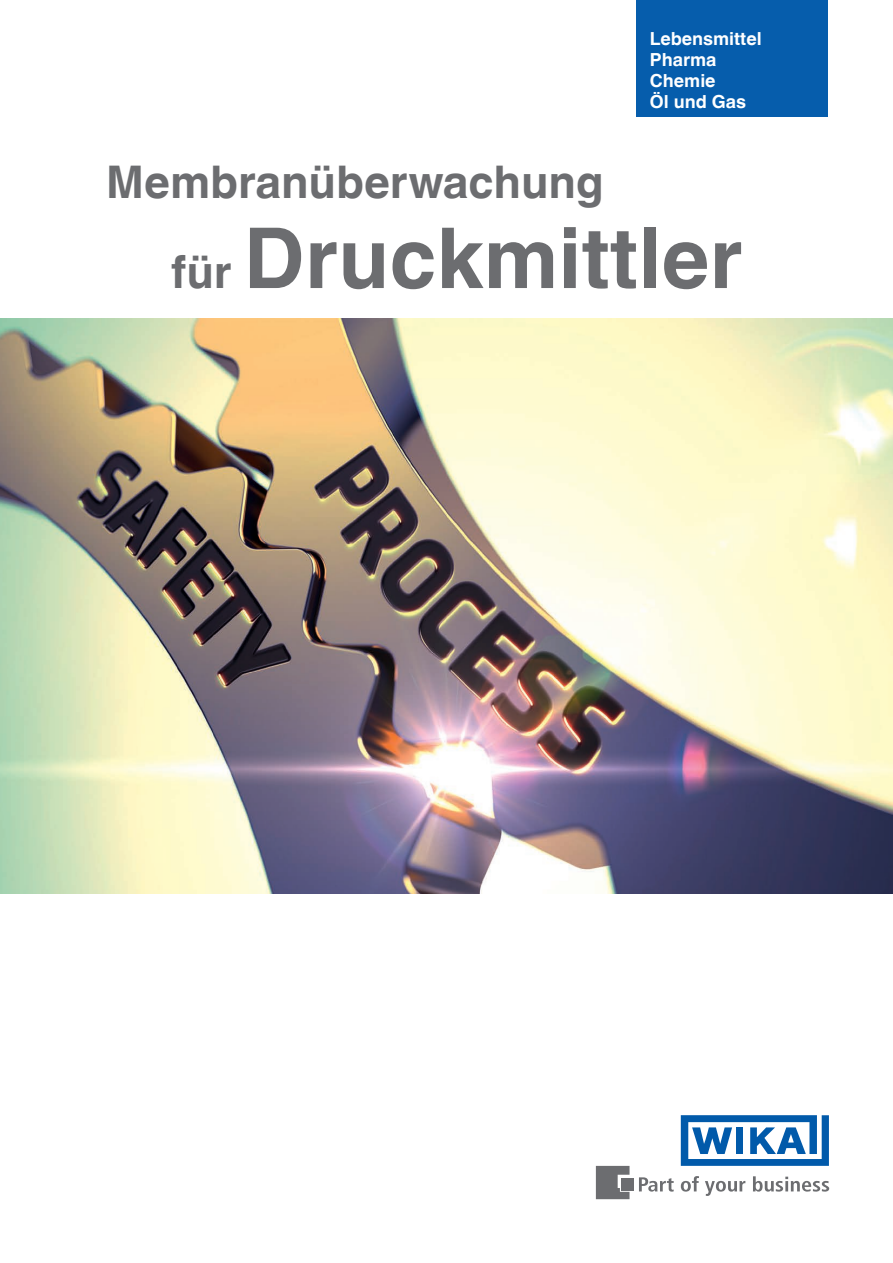
<style>
.page{position:relative;width:893px;height:1263px;background:#fff}
.page>*{position:absolute;margin:0;border:0;box-sizing:border-box;transform-origin:0 0}
.t1{font:700 84px "Helvetica World";color:#6c6d70}
.t2{font:700 45px "Helvetica World";color:#6c6d70}
.t3{font:700 18px/21px "Helvetica World";color:#fff}
.s1{font-size:45px}
</style>
<div class="page">
<div style="left:637px;top:0;width:191px;height:117px;background:#015aaa"></div>
<img style="left:0;top:319px;width:893px;height:574px">
<svg style="left:639px;top:1177px;width:35px;height:14px"></svg>
<svg style="left:681px;top:1176px;width:18px;height:15px"></svg>
<svg style="left:705px;top:1181px;width:40px;height:15px"></svg>
<svg style="left:753px;top:1176px;width:76px;height:15px"></svg>
<div style="left:621px;top:1178px;width:13px;height:13px;background:#6c6d70"></div>
<svg style="left:596px;top:1166px;width:33px;height:33px"></svg>
<svg style="left:681px;top:1115px;width:148px;height:51px"></svg>
<p class="t3" style="left:650px;top:28px;width:113px">Lebensmittel<br>Pharma<br>Chemie<br>Öl und Gas</p>
<h2 class="t2" style="left:106px;top:156px;width:499px">Membranüberwachung</h2>
<h1 class="t1" style="left:172px;top:210px;width:572px"><span class="s1">für</span> Druckmittler</h1>
</div>
